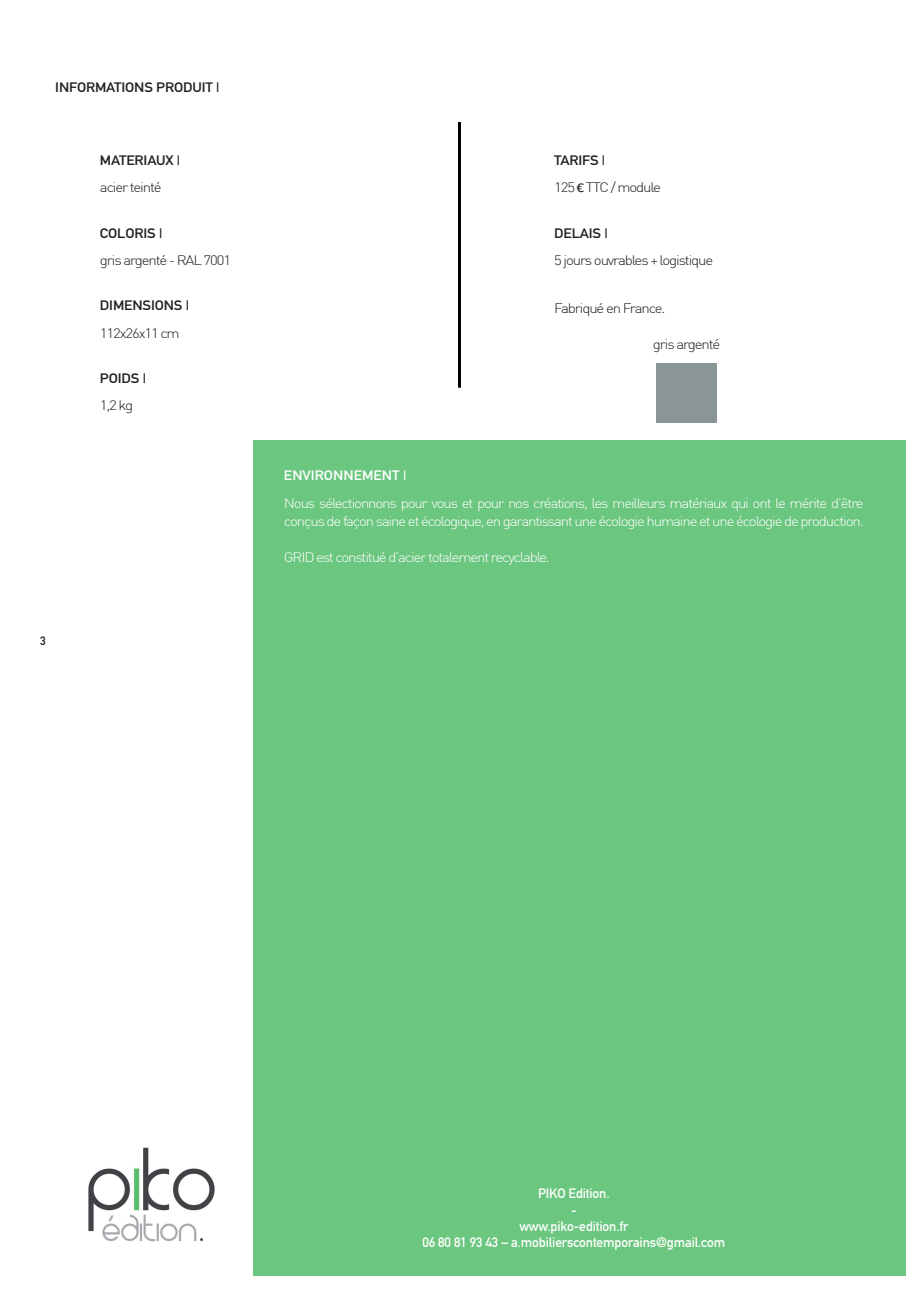
<style>
.page{position:relative;width:919px;height:1289px;background:#fff}
.page>*{position:absolute;margin:0;border:0;box-sizing:border-box;transform-origin:0 0}
.t1{font:300 13.5px/18px "DIN";letter-spacing:-.075em;color:#fff;scale:1.11 1}
.t2{font:300 13.5px "DIN";letter-spacing:-.075em;color:#231f20;scale:1.11 1}
.t3{font:700 13.5px "DIN Alternate";letter-spacing:-.01em;color:#fff}
.t4{font:700 13.5px "DIN Alternate";letter-spacing:-.01em;color:#231f20;scale:1.11 1}
.t5{font:700 13.5px "DIN Alternate";letter-spacing:-.01em;color:#fff;scale:1.11 1}
.t6{font:700 12px "DIN Alternate";color:#231f20}
.s1{font-family:"Calibri";font-weight:400}
</style>
<div class="page">
<div style="left:253px;top:440px;width:653px;height:836px;background:#6bc67f"></div>
<hr style="left:458px;top:122px;width:3px;height:265px;background:#000">
<img style="left:88px;top:1147px;width:127px;height:95px">
<p class="t4" style="left:55px;top:77px;width:149px">INFORMATIONS PRODUIT |</p>
<p class="t4" style="left:100px;top:150px;width:74px">MATERIAUX |</p>
<p class="t2" style="left:100px;top:179px;width:57px">acier teinté</p>
<p class="t4" style="left:100px;top:222px;width:58px">COLORIS |</p>
<p class="t2" style="left:100px;top:252px;width:120px">gris argenté - RAL 7001</p>
<p class="t4" style="left:100px;top:295px;width:82px">DIMENSIONS |</p>
<p class="t2" style="left:100px;top:324px;width:73px">112x26x11 cm</p>
<p class="t4" style="left:100px;top:368px;width:43px">POIDS |</p>
<p class="t2" style="left:100px;top:397px;width:31px">1,2 kg</p>
<p class="t6" style="left:40px;top:631px;width:7px">3</p>
<p class="t4" style="left:554px;top:150px;width:48px">TARIFS |</p>
<p class="t2" style="left:554px;top:179px;width:98px">125 <span class="s1">€</span> TTC / module</p>
<p class="t4" style="left:554px;top:222px;width:50px">DELAIS |</p>
<p class="t2" style="left:554px;top:252px;width:145px">5 jours ouvrables + logistique</p>
<p class="t2" style="left:554px;top:300px;width:102px">Fabriqué en France.</p>
<p class="t2" style="left:653px;top:336px;width:62px">gris argenté</p>
<p class="t5" style="left:284px;top:465px;width:112px">ENVIRONNEMENT |</p>
<p class="t1" style="left:284px;top:493px;width:523px">Nous sélectionnons pour vous et pour nos créations, les meilleurs matériaux qui ont le mérite d’être conçus de façon saine et écologique, en garantissant une écologie humaine et une écologie de production.</p>
<p class="t1" style="left:284px;top:547px;width:241px">GRID est constitué d’acier totalement recyclable.</p>
<p class="t3" style="left:538px;top:1183px;width:73px">PIKO Edition.</p>
<p class="t3" style="left:571px;top:1199px;width:7px">-</p>
<p class="t3" style="left:519px;top:1215px;width:110px">www.piko-edition.fr</p>
<p class="t3" style="left:422px;top:1231px;width:304px">06 80 81 93 43 – a.mobilierscontemporains@gmail.com</p>
</div>
